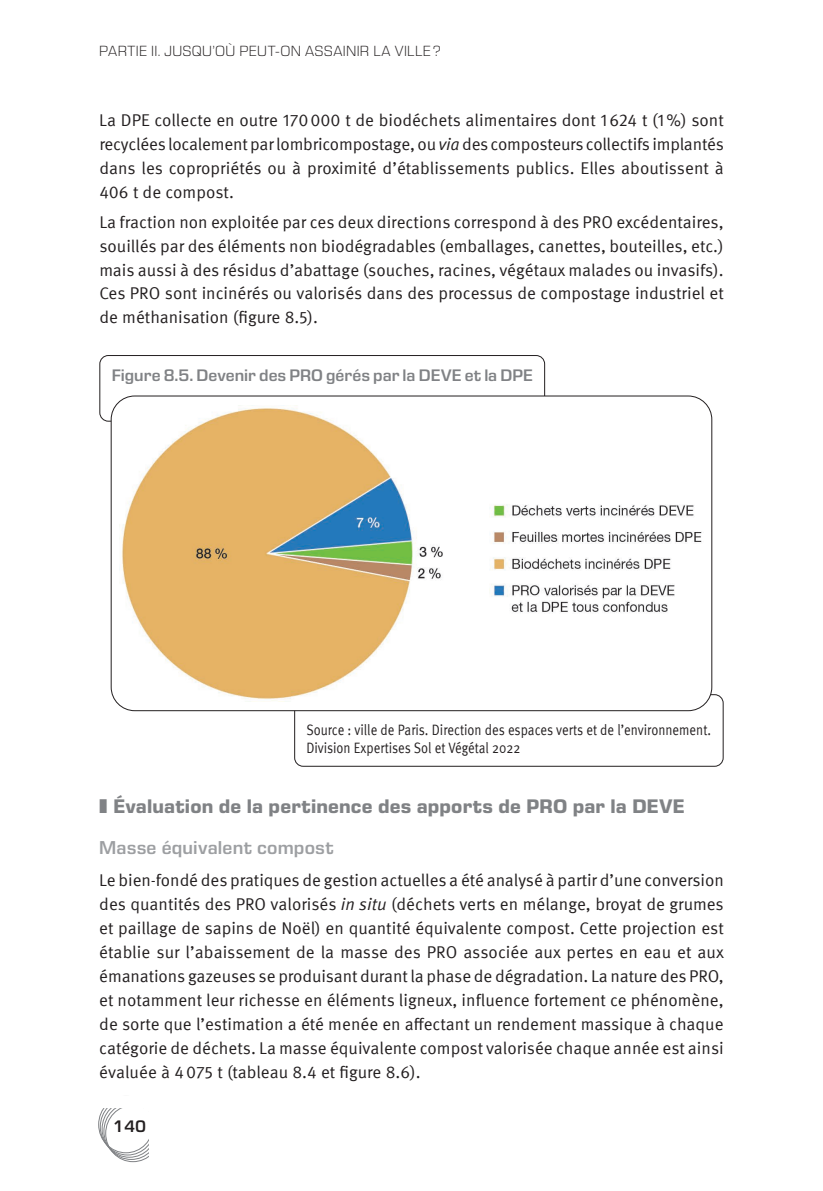
<style>
.page{position:relative;width:823px;height:1191px;background:#fff}
.page>*{position:absolute;margin:0;border:0;box-sizing:border-box;transform-origin:0 0}
.t1{font:700 20px "Eurostile Next LT Pro";letter-spacing:.005em;color:#808285}
.t2{font:600 19px "Eurostile Next LT Pro";letter-spacing:.01em;color:#9d9fa2}
.t3{font:17px/24px "Meta Pro";color:#231f20;text-align:justify}
.t4{font:600 17px "Eurostile Next LT Pro";color:#808285}
.t5{font:600 17px "Eurostile Next LT Pro";color:#231f20}
.t6{font:15px/18px "Meta Pro";color:#231f20;scale:.85 1}
.t7{font:300 15px "Eurostile Next LT Pro";letter-spacing:.025em;color:#231f20}
.s1{font-style:italic}
</style>
<div class="page">
<div style="left:294px;top:694px;width:429px;height:72px;border:1px solid #231f20;border-radius:9px"></div>
<div style="left:99px;top:355px;width:446px;height:67px;border:1px solid #231f20;border-radius:9px"></div>
<div style="left:111px;top:396px;width:600px;height:314px;background:#fff;border-radius:24px"></div>
<img style="left:119px;top:405px;width:583px;height:296px">
<p class="t7" style="left:99px;top:43px;width:342px">PARTIE II. JUSQU’OÙ PEUT-ON ASSAINIR LA VILLE?</p>
<p class="t3" style="left:99px;top:107px;width:625px">La DPE collecte en outre 170000 t de biodéchets alimentaires dont 1624 t (1%) sont recyclées localement par lombricompostage, ou <span class="s1">via</span> des composteurs collectifs implantés dans les copropriétés ou à proximité d’établissements publics. Elles aboutissent à 406 t de compost.</p>
<p class="t3" style="left:99px;top:209px;width:625px">La fraction non exploitée par ces deux directions correspond à des PRO excédentaires, souillés par des éléments non biodégradables (emballages, canettes, bouteilles, etc.) mais aussi à des résidus d’abattage (souches, racines, végétaux malades ou invasifs).<br>Ces PRO sont incinérés ou valorisés dans des processus de compostage industriel et de méthanisation (figure 8.5).</p>
<p class="t4" style="left:112px;top:366px;width:422px">Figure 8.5. Devenir des PRO gérés par la DEVE et la DPE</p>
<p class="t6" style="left:306px;top:720px;width:477px">Source : ville de Paris. Direction des espaces verts et de l’environnement.<br>Division Expertises Sol et Végétal 2022</p>
<p class="t1" style="left:99px;top:794px;width:586px">❚ Évaluation de la pertinence des apports de PRO par la DEVE</p>
<p class="t2" style="left:99px;top:837px;width:235px">Masse équivalent compost</p>
<p class="t3" style="left:99px;top:867px;width:625px">Le bien-fondé des pratiques de gestion actuelles a été analysé à partir d’une conversion des quantités des PRO valorisés <span class="s1">in situ</span> (déchets verts en mélange, broyat de grumes et paillage de sapins de Noël) en quantité équivalente compost. Cette projection est établie sur l’abaissement de la masse des PRO associée aux pertes en eau et aux émanations gazeuses se produisant durant la phase de dégradation. La nature des PRO, et notamment leur richesse en éléments ligneux, influence fortement ce phénomène, de sorte que l’estimation a été menée en affectant un rendement massique à chaque catégorie de déchets. La masse équivalente compost valorisée chaque année est ainsi évaluée à 4075 t (tableau 8.4 et figure 8.6).</p>
<p class="t5" style="left:113px;top:1117px;width:34px">140</p>
</div>
